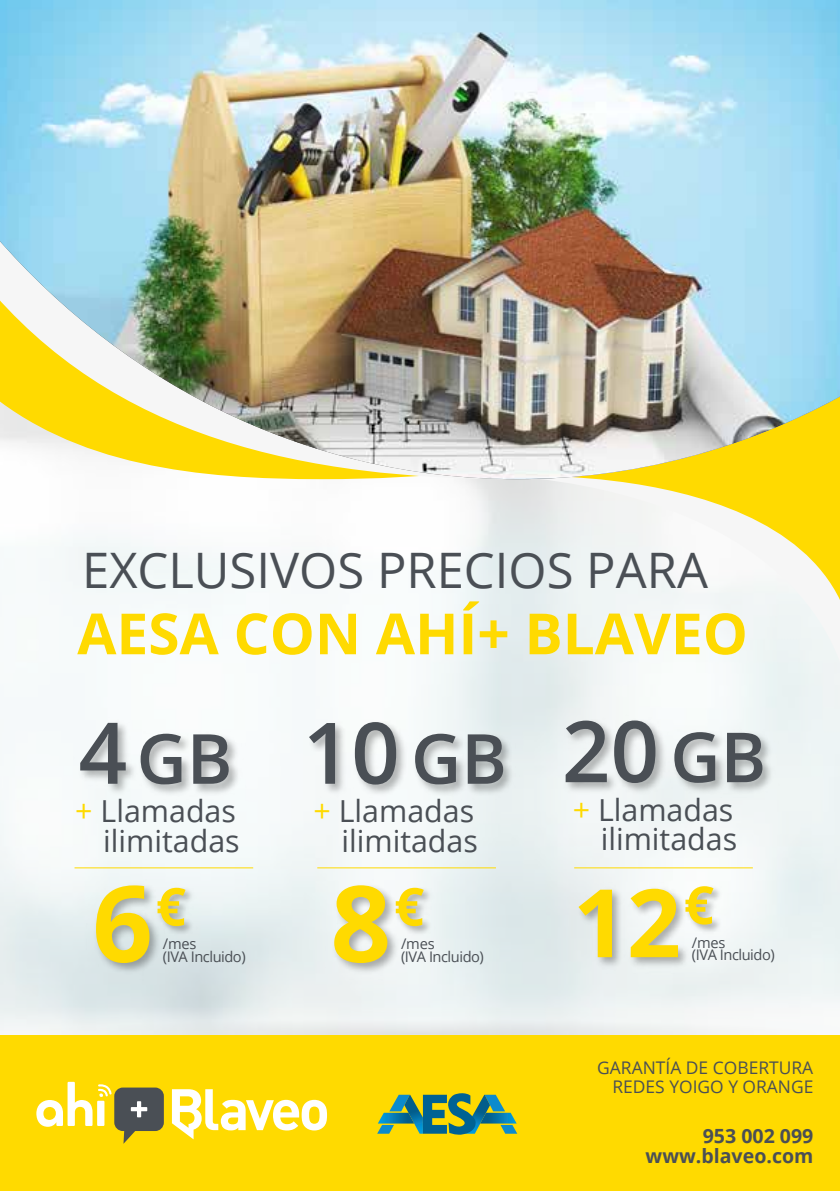
<style>
.page{position:relative;width:840px;height:1191px;background:#fff}
.page>*{position:absolute;margin:0;border:0;box-sizing:border-box;transform-origin:0 0}
.t1{font:700 106px "Open Sans";color:#ffda00}
.t2{font:700 94.6px "Open Sans";color:#ffda00}
.t3{font:600 85px "Open Sans";color:#4a4f55}
.t4{font:600 69px "Open Sans";color:#4a4f55}
.t5{font:700 56.8px "Open Sans";color:#ffda00}
.t6{font:700 52.6px "Open Sans";color:#ffda00}
.t7{font:49px "Open Sans";color:#4a4f55}
.t8{font:30.4px/29.2px "Open Sans";color:#4a4f55;text-align:right}
.t9{font:700 19.6px/19.8px "Open Sans";color:#4a4f55;text-align:right}
.t10{font:17.4px/19.8px "Open Sans";color:#4a4f55;text-align:right}
.t11{font:14.6px "Open Sans";letter-spacing:-.03em;color:#4a4f55}
.s1{font-size:85px}
.s2{color:#ffda00}
.s3{font-size:69px}
</style>
<div class="page">
<img style="left:0;top:479px;width:839px;height:532px">
<svg style="left:0;top:1011px;width:748px;height:24px"></svg>
<div style="left:0;top:1035px;width:839px;height:156px;background:#ffda00"></div>
<svg style="left:36px;top:1081px;width:56px;height:45px"></svg>
<svg style="left:97px;top:1100px;width:7px;height:26px"></svg>
<svg style="left:98px;top:1084px;width:66px;height:59px"></svg>
<svg style="left:172px;top:1089px;width:155px;height:50px"></svg>
<svg style="left:377px;top:1093px;width:140px;height:41px"></svg>
<img style="left:87px;top:865px;width:81px;height:142px">
<img style="left:151px;top:876px;width:47px;height:78px">
<img style="left:142px;top:719px;width:105px;height:99px">
<img style="left:73px;top:705px;width:69px;height:117px">
<hr style="left:74px;top:867px;width:179px;height:1px;background:#ffda00">
<hr style="left:317px;top:867px;width:178px;height:1px;background:#ffda00">
<img style="left:325px;top:865px;width:81px;height:142px">
<img style="left:389px;top:876px;width:47px;height:78px">
<img style="left:414px;top:751px;width:107px;height:67px">
<img style="left:297px;top:705px;width:117px;height:117px">
<img style="left:567px;top:870px;width:128px;height:129px">
<img style="left:678px;top:874px;width:48px;height:78px">
<img style="left:673px;top:751px;width:107px;height:65px">
<img style="left:556px;top:751px;width:117px;height:70px">
<hr style="left:574px;top:867px;width:178px;height:1px;background:#ffda00">
<svg style="left:370px;top:670px;width:469px;height:81px;fill:#edf4f4"></svg>
<svg style="left:370px;top:479px;width:469px;height:191px;fill:#f4f5f5"></svg>
<img style="left:0;top:0;width:839px;height:479px">
<h3 class="t7" style="left:82px;top:536px;width:627px">EXCLUSIVOS PRECIOS PARA</h3>
<h3 class="t5" style="left:77px;top:593px;width:671px">AESA CON AHÍ+ BLAVEO</h3>
<h3 class="t4" style="left:79px;top:711px;width:155px"><span class="s1">4</span>GB</h3>
<p class="t8" style="left:75px;top:796px;width:166px"><span class="s2">+</span> Llamadas ilimitadas</p>
<h3 class="t3" style="left:302px;top:694px;width:206px">10 <span class="s3">GB</span></h3>
<p class="t8" style="left:313px;top:796px;width:166px"><span class="s2">+</span> Llamadas ilimitadas</p>
<h3 class="t3" style="left:561px;top:693px;width:206px">20 <span class="s3">GB</span></h3>
<p class="t8" style="left:572px;top:794px;width:166px"><span class="s2">+</span> Llamadas ilimitadas</p>
<h1 class="t1" style="left:92px;top:848px;width:62px">6</h1>
<h3 class="t6" style="left:156px;top:869px;width:32px">€</h3>
<p class="t11" style="left:163px;top:934px;width:35px">/mes</p>
<p class="t11" style="left:163px;top:946px;width:84px">(IVA Incluido)</p>
<h1 class="t1" style="left:330px;top:848px;width:62px">8</h1>
<h3 class="t6" style="left:394px;top:869px;width:32px">€</h3>
<p class="t11" style="left:401px;top:934px;width:35px">/mes</p>
<p class="t11" style="left:401px;top:946px;width:84px">(IVA Incluido)</p>
<h3 class="t6" style="left:683px;top:868px;width:32px">€</h3>
<h2 class="t2" style="left:572px;top:856px;width:109px">12</h2>
<p class="t11" style="left:691px;top:932px;width:35px">/mes</p>
<p class="t11" style="left:691px;top:944px;width:84px">(IVA Incluido)</p>
<p class="t10" style="left:597px;top:1056px;width:217px">GARANTÍA DE COBERTURA<br>REDES YOIGO Y ORANGE</p>
<p class="t9" style="left:645px;top:1125px;width:169px">953 002 099 www.blaveo.com</p>
</div>
